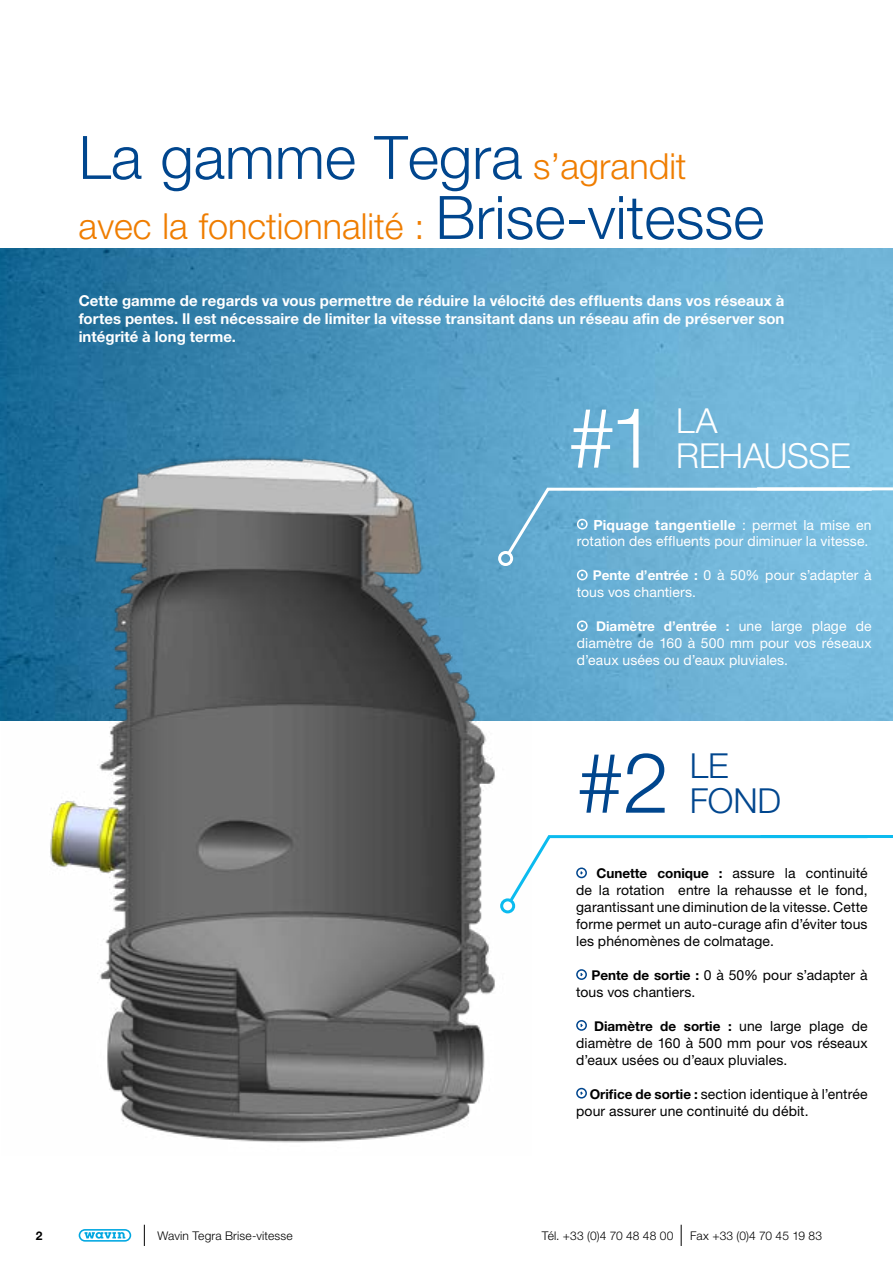
<style>
.page{position:relative;width:893px;height:1263px;background:#fff}
.page>*{position:absolute;margin:0;border:0;box-sizing:border-box;transform-origin:0 0}
.t1{font:300 84px "Helvetica Neue LT Std";color:#fff}
.t2{font:300 84px "Helvetica Neue LT Std";color:#00468e}
.t3{font:300 60px "Helvetica Neue LT Std";color:#00468e}
.t4{font:300 36px "Helvetica Neue LT Std";color:#ef7d00}
.t5{font:300 34.5px/35.4px "Helvetica Neue LT Std";letter-spacing:-.005em;color:#fff}
.t6{font:300 34.5px/35.4px "Helvetica Neue LT Std";letter-spacing:-.005em;color:#00468e}
.t7{font:700 15px/18px "Helvetica Neue LT Std";letter-spacing:.005em;color:#fff;text-align:justify}
.t8{font:13.95px/17px "Helvetica Neue LT Std";letter-spacing:.005em;color:#000}
.t9{font:13.95px/17px "Helvetica Neue LT Std";letter-spacing:.005em;color:#fff}
.t10{font:700 13.5px "Helvetica Neue LT Std";color:#fff}
.t11{font:700 13.5px "Helvetica Neue LT Std";color:#000}
.t12{font:300 12px "Helvetica Neue LT Std";letter-spacing:.015em;color:#000}
.t13{font:700 12px "Helvetica Neue LT Std";color:#000}
.s1{font-size:36px;color:#ef7d00}
.s2{font-size:60px;color:#00468e}
.s3{font-weight:700}
.s4{font-weight:700;font-size:13.5px}
.s5{font-weight:400;font-size:13.95px}
</style>
<div class="page">
<img style="left:0;top:249px;width:893px;height:472px">
<img style="left:1px;top:432px;width:530px;height:711px">
<div style="left:577px;top:570px;width:11px;height:10px;border:2px solid #fff;border-radius:50%"></div>
<svg style="left:579px;top:572px;width:6px;height:6px"></svg>
<div style="left:577px;top:620px;width:11px;height:11px;border:2px solid #fff;border-radius:50%"></div>
<svg style="left:579px;top:622px;width:6px;height:7px"></svg>
<div style="left:576px;top:969px;width:11px;height:11px;border:2px solid #00468e;border-radius:50%"></div>
<svg style="left:579px;top:971px;width:5px;height:7px"></svg>
<div style="left:576px;top:1020px;width:11px;height:11px;border:2px solid #00468e;border-radius:50%"></div>
<svg style="left:579px;top:1022px;width:5px;height:7px"></svg>
<div style="left:576px;top:1088px;width:11px;height:10px;border:2px solid #00468e;border-radius:50%"></div>
<svg style="left:579px;top:1090px;width:5px;height:6px"></svg>
<div style="left:498px;top:551px;width:15px;height:15px;border:3px solid #fff;border-radius:50%"></div>
<div style="left:500px;top:898px;width:15px;height:15px;border:3px solid #0bbbef;border-radius:50%"></div>
<svg style="left:507px;top:768px;width:386px;height:137px"></svg>
<svg style="left:505px;top:421px;width:388px;height:136px;background:#73b7d9"></svg>
<svg style="left:79px;top:1229px;width:52px;height:12px"></svg>
<svg style="left:144px;top:1225px;width:1px;height:21px"></svg>
<svg style="left:681px;top:1225px;width:1px;height:21px"></svg>
<h2 class="t3" style="left:79px;top:121px;width:609px">La gamme Tegra <span class="s1">s’agrandit</span></h2>
<h3 class="t4" style="left:79px;top:204px;width:687px">avec la fonctionnalité : <span class="s2">Brise-vitesse</span></h3>
<p class="t7" style="left:79px;top:291px;width:707px">Cette gamme de regards va vous permettre de réduire la vélocité des effluents dans vos réseaux à fortes pentes. Il est nécessaire de limiter la vitesse transitant dans un réseau afin de préserver son intégrité à long terme.</p>
<h1 class="t1" style="left:568px;top:386px;width:89px">#1</h1>
<h3 class="t5" style="left:676px;top:402px;width:176px">LA<br>REHAUSSE</h3>
<p class="t9" style="left:577px;top:516px;width:296px;text-align:right"><span class="s3">Piquage tangentielle</span> : permet la mise en rotation des effluents pour diminuer la vitesse.</p>
<p class="t9" style="left:577px;top:567px;width:296px;text-indent:16px"><span class="s4">Pente d’entrée :</span> 0 à 50% pour s’adapter à tous vos chantiers.</p>
<p class="t10" style="left:596px;top:618px;width:277px">Diamètre d’entrée : <span class="s5">une large plage de</span></p>
<p class="t9" style="left:577px;top:634px;width:296px">diamètre de 160 à 500 mm pour vos réseaux d’eaux usées ou d’eaux pluviales.</p>
<h1 class="t2" style="left:577px;top:731px;width:94px">#2</h1>
<h3 class="t6" style="left:690px;top:747px;width:93px">LE<br>FOND</h3>
<p class="t8" style="left:576px;top:865px;width:293px;text-align:justify;text-indent:20px"><span class="s4">Cunette conique :</span> assure la continuité de la rotation entre la rehausse et le fond, garantissant une diminution de la vitesse. Cette forme permet un auto-curage afin d’éviter tous les phénomènes de colmatage.</p>
<p class="t8" style="left:576px;top:966px;width:293px;text-indent:15px"><span class="s4">Pente de sortie :</span> 0 à 50% pour s’adapter à tous vos chantiers.</p>
<p class="t11" style="left:594px;top:1017px;width:275px">Diamètre de sortie : <span class="s5">une large plage de</span></p>
<p class="t8" style="left:576px;top:1034px;width:293px">diamètre de 160 à 500 mm pour vos réseaux d’eaux usées ou d’eaux pluviales.</p>
<p class="t8" style="left:576px;top:1085px;width:293px;text-indent:13px"><span class="s4">Orifice de sortie :</span> section identique à l’entrée pour assurer une continuité du débit.</p>
<p class="t13" style="left:36px;top:1228px;width:8px">2</p>
<p class="t12" style="left:157px;top:1228px;width:137px">Wavin Tegra Brise-vitesse</p>
<p class="t12" style="left:542px;top:1228px;width:133px">Tél. +33 (0)4 70 48 48 00</p>
<p class="t12" style="left:690px;top:1228px;width:133px">Fax +33 (0)4 70 45 19 83</p>
</div>
